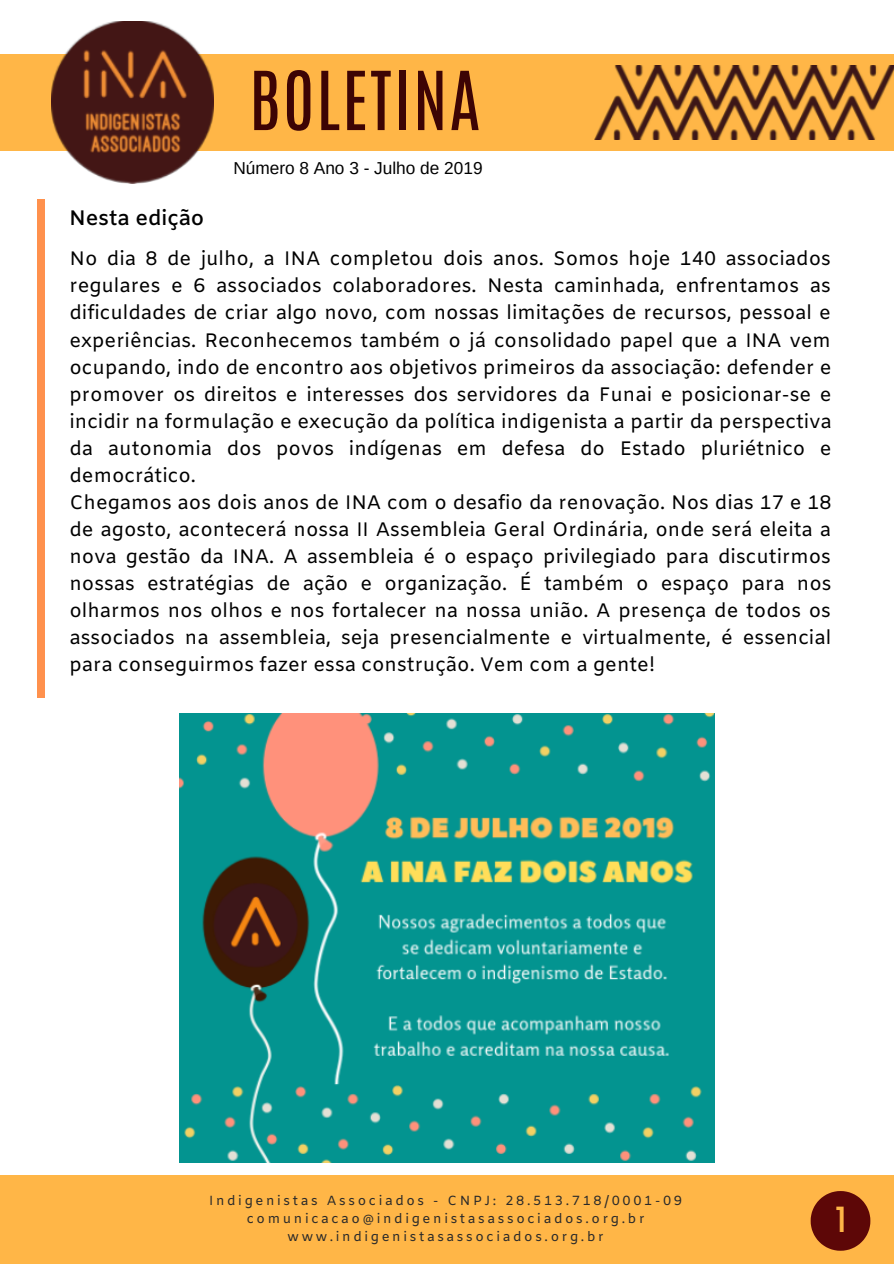
<style>
.page{position:relative;width:894px;height:1264px;background:#fff}
.page>*{position:absolute;margin:0;border:0;box-sizing:border-box;transform-origin:0 0}
.t1{font:69px "Antonio";letter-spacing:.025em;color:#3d0404}
.t2{font:36px "Kollektif";color:#ffb647}
.t3{font:600 21px "Amiko";color:#000}
.t4{font:19.5px/27px "Amiko";color:#000}
.t5{font:17.25px "Arimo";color:#000}
.t6{font:13.2px/18px "Amiko";letter-spacing:.2em;color:#2a2a2a;text-align:center}
</style>
<div class="page">
<div style="left:0;top:1175px;width:893px;height:88px;background:#ffb647"></div>
<div style="left:0;top:54px;width:893px;height:97px;background:#ffb647"></div>
<img style="left:51px;top:21px;width:162px;height:162px">
<img style="left:594px;top:66px;width:299px;height:74px">
<div style="left:38px;top:199px;width:7px;height:498px;background:#ff914d"></div>
<svg style="left:810px;top:1191px;width:60px;height:59px"></svg>
<img style="left:180px;top:713px;width:534px;height:449px">
<h1 class="t1" style="left:249px;top:51px;width:233px">BOLETINA</h1>
<p class="t3" style="left:69px;top:206px;width:137px">Nesta edição</p>
<p class="t5" style="left:233px;top:159px;width:251px">Número 8 Ano 3 - Julho de 2019</p>
<p class="t4" style="left:69px;top:247px;width:763px">No dia 8 de julho, a INA completou dois anos. Somos hoje 140 associados regulares e 6 associados colaboradores. Nesta caminhada, enfrentamos as dificuldades de criar algo novo, com nossas limitações de recursos, pessoal e experiências. Reconhecemos também o já consolidado papel que a INA vem ocupando, indo de encontro aos objetivos primeiros da associação: defender e promover os direitos e interesses dos servidores da Funai e posicionar-se e incidir na formulação e execução da política indigenista a partir da perspectiva da autonomia dos povos indígenas em defesa do Estado pluriétnico e democrático.<br>Chegamos aos dois anos de INA com o desafio da renovação. Nos dias 17 e 18 de agosto, acontecerá nossa II Assembleia Geral Ordinária, onde será eleita a nova gestão da INA. A assembleia é o espaço privilegiado para discutirmos nossas estratégias de ação e organização. É também o espaço para nos olharmos nos olhos e nos fortalecer na nossa união. A presença de todos os associados na assembleia, seja presencialmente e virtualmente, é essencial para conseguirmos fazer essa construção. Vem com a gente!</p>
<p class="t6" style="left:209px;top:1192px;width:474px">Indigenistas Associados - CNPJ: 28.513.718/0001-09 comunicacao@indigenistasassociados.org.br www.indigenistasassociados.org.br</p>
<h2 class="t2" style="left:835px;top:1202px;width:12px">1</h2>
</div>
